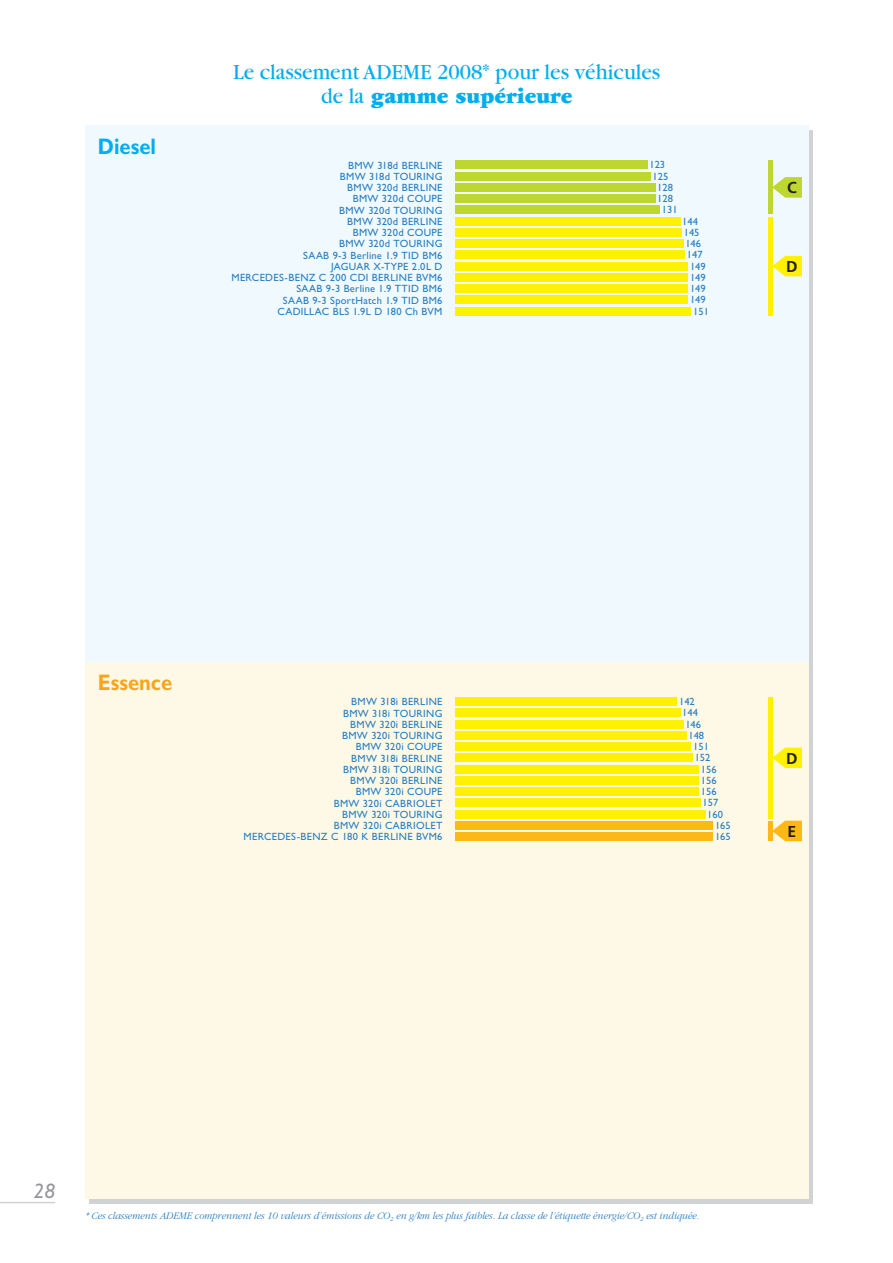
<style>
.page{position:relative;width:893px;height:1263px;background:#fff}
.page>*{position:absolute;margin:0;border:0;box-sizing:border-box;transform-origin:0 0}
.t1{font:22.5px/24px "Garamond";color:#00aeef;text-align:center;scale:.95 1}
.t2{font:700 22.5px "Gill Sans";color:#f9a51b;scale:.9 1}
.t3{font:700 22.5px "Gill Sans";color:#00aeef;scale:.9 1}
.t4{font:italic 21px "Gill Sans";color:#939598}
.t5{font:700 15.75px "Frutiger";color:#231f20}
.t6{font:10.5px/11.2px "Gill Sans";letter-spacing:.03em;color:#277dc1;text-align:right}
.t7{font:italic 300 10.5px "Garamond";letter-spacing:-.005em;color:#277dc1;scale:.95 1}
.s1{font-weight:900}
</style>
<div class="page">
<hr style="left:0;top:1202px;width:55px;height:1px;background:#d1d2d4">
<div style="left:85px;top:126px;width:723px;height:536px;background:#f0f9fd"></div>
<div style="left:767px;top:217px;width:5px;height:98px;background:#fff101"></div>
<svg style="left:772px;top:256px;width:29px;height:20px"></svg>
<div style="left:767px;top:161px;width:5px;height:53px;background:#bed630"></div>
<svg style="left:772px;top:177px;width:29px;height:21px"></svg>
<div style="left:455px;top:161px;width:192px;height:8px;background:#bed630"></div>
<div style="left:455px;top:172px;width:195px;height:8px;background:#bed630"></div>
<div style="left:455px;top:183px;width:200px;height:9px;background:#bed630"></div>
<div style="left:455px;top:194px;width:200px;height:9px;background:#bed630"></div>
<div style="left:455px;top:206px;width:204px;height:8px;background:#bed630"></div>
<div style="left:455px;top:217px;width:225px;height:8px;background:#fff101"></div>
<div style="left:455px;top:228px;width:226px;height:9px;background:#fff101"></div>
<div style="left:455px;top:239px;width:228px;height:9px;background:#fff101"></div>
<div style="left:455px;top:251px;width:229px;height:8px;background:#fff101"></div>
<div style="left:455px;top:262px;width:233px;height:8px;background:#fff101"></div>
<div style="left:455px;top:273px;width:233px;height:9px;background:#fff101"></div>
<div style="left:455px;top:284px;width:233px;height:9px;background:#fff101"></div>
<div style="left:455px;top:296px;width:233px;height:8px;background:#fff101"></div>
<div style="left:455px;top:307px;width:236px;height:8px;background:#fff101"></div>
<div style="left:85px;top:662px;width:723px;height:537px;background:#fef9e7"></div>
<div style="left:767px;top:821px;width:5px;height:20px;background:#fcb814"></div>
<svg style="left:772px;top:821px;width:29px;height:20px"></svg>
<div style="left:767px;top:697px;width:5px;height:121px;background:#fff101"></div>
<svg style="left:772px;top:748px;width:29px;height:20px"></svg>
<div style="left:455px;top:697px;width:222px;height:9px;background:#fff101"></div>
<div style="left:455px;top:709px;width:225px;height:8px;background:#fff101"></div>
<div style="left:455px;top:720px;width:228px;height:8px;background:#fff101"></div>
<div style="left:455px;top:731px;width:231px;height:9px;background:#fff101"></div>
<div style="left:455px;top:742px;width:236px;height:9px;background:#fff101"></div>
<div style="left:455px;top:754px;width:237px;height:8px;background:#fff101"></div>
<div style="left:455px;top:765px;width:243px;height:8px;background:#fff101"></div>
<div style="left:455px;top:776px;width:243px;height:9px;background:#fff101"></div>
<div style="left:455px;top:787px;width:243px;height:9px;background:#fff101"></div>
<div style="left:455px;top:799px;width:245px;height:8px;background:#fff101"></div>
<div style="left:455px;top:810px;width:250px;height:8px;background:#fff101"></div>
<div style="left:455px;top:821px;width:258px;height:9px;background:#fcb814"></div>
<div style="left:455px;top:832px;width:258px;height:9px;background:#fcb814"></div>
<h1 class="t3" style="left:98px;top:138px;width:66px">Diesel</h1>
<h1 class="t1" style="left:233px;top:61px;width:451px">Le classement ADEME 2008* pour les véhicules de la <span class="s1">gamme supérieure</span></h1>
<p class="t6" style="left:231px;top:161px;width:212px">BMW 318d BERLINE<br>BMW 318d TOURING<br>BMW 320d BERLINE<br>BMW 320d COUPE<br>BMW 320d TOURING<br>BMW 320d BERLINE<br>BMW 320d COUPE<br>BMW 320d TOURING<br>SAAB 9-3 Berline 1.9 TID BM6<br>JAGUAR X-TYPE 2.0L D<br>MERCEDES-BENZ C 200 CDI BERLINE BVM6<br>SAAB 9-3 Berline 1.9 TTID BM6<br>SAAB 9-3 SportHatch 1.9 TID BM6<br>CADILLAC BLS 1.9L D 180 Ch BVM</p>
<p class="t6" style="left:649px;top:160px;width:17px">123</p>
<p class="t6" style="left:652px;top:172px;width:17px">125</p>
<p class="t6" style="left:657px;top:183px;width:17px">128</p>
<p class="t6" style="left:657px;top:194px;width:17px">128</p>
<p class="t6" style="left:662px;top:205px;width:17px">131</p>
<p class="t6" style="left:682px;top:217px;width:17px">144</p>
<p class="t6" style="left:683px;top:228px;width:17px">145</p>
<p class="t6" style="left:685px;top:239px;width:17px">146</p>
<p class="t6" style="left:687px;top:250px;width:17px">147</p>
<p class="t6" style="left:690px;top:262px;width:17px">149</p>
<p class="t6" style="left:690px;top:273px;width:17px">149</p>
<p class="t6" style="left:690px;top:284px;width:17px">149</p>
<p class="t6" style="left:690px;top:295px;width:17px">149</p>
<p class="t6" style="left:693px;top:307px;width:17px">151</p>
<h3 class="t5" style="left:787px;top:178px;width:11px">C</h3>
<h3 class="t5" style="left:786px;top:257px;width:13px">D</h3>
<h1 class="t2" style="left:98px;top:675px;width:84px">Essence</h1>
<p class="t6" style="left:243px;top:697px;width:200px">BMW 318i BERLINE<br>BMW 318i TOURING<br>BMW 320i BERLINE<br>BMW 320i TOURING<br>BMW 320i COUPE<br>BMW 318i BERLINE<br>BMW 318i TOURING<br>BMW 320i BERLINE<br>BMW 320i COUPE<br>BMW 320i CABRIOLET<br>BMW 320i TOURING<br>BMW 320i CABRIOLET<br>MERCEDES-BENZ C 180 K BERLINE BVM6</p>
<p class="t6" style="left:679px;top:697px;width:17px">142</p>
<p class="t6" style="left:682px;top:708px;width:17px">144</p>
<p class="t6" style="left:685px;top:720px;width:17px">146</p>
<p class="t6" style="left:688px;top:731px;width:17px">148</p>
<p class="t6" style="left:693px;top:742px;width:17px">151</p>
<p class="t6" style="left:694px;top:753px;width:17px">152</p>
<p class="t6" style="left:701px;top:765px;width:17px">156</p>
<p class="t6" style="left:701px;top:776px;width:17px">156</p>
<p class="t6" style="left:701px;top:787px;width:17px">156</p>
<p class="t6" style="left:702px;top:798px;width:17px">157</p>
<p class="t6" style="left:707px;top:810px;width:17px">160</p>
<p class="t6" style="left:715px;top:821px;width:17px">165</p>
<p class="t6" style="left:715px;top:832px;width:17px">165</p>
<h3 class="t5" style="left:786px;top:749px;width:13px">D</h3>
<h3 class="t5" style="left:787px;top:822px;width:10px">E</h3>
<h2 class="t4" style="left:33px;top:1183px;width:23px">28</h2>
<p class="t7" style="left:85px;top:1212px;width:647px">* Ces classements ADEME comprennent les 10 valeurs d’émissions de CO<sub>2</sub> en g/km les plus faibles. La classe de l’étiquette énergie/CO<sub>2</sub> est indiquée.</p>
</div>
